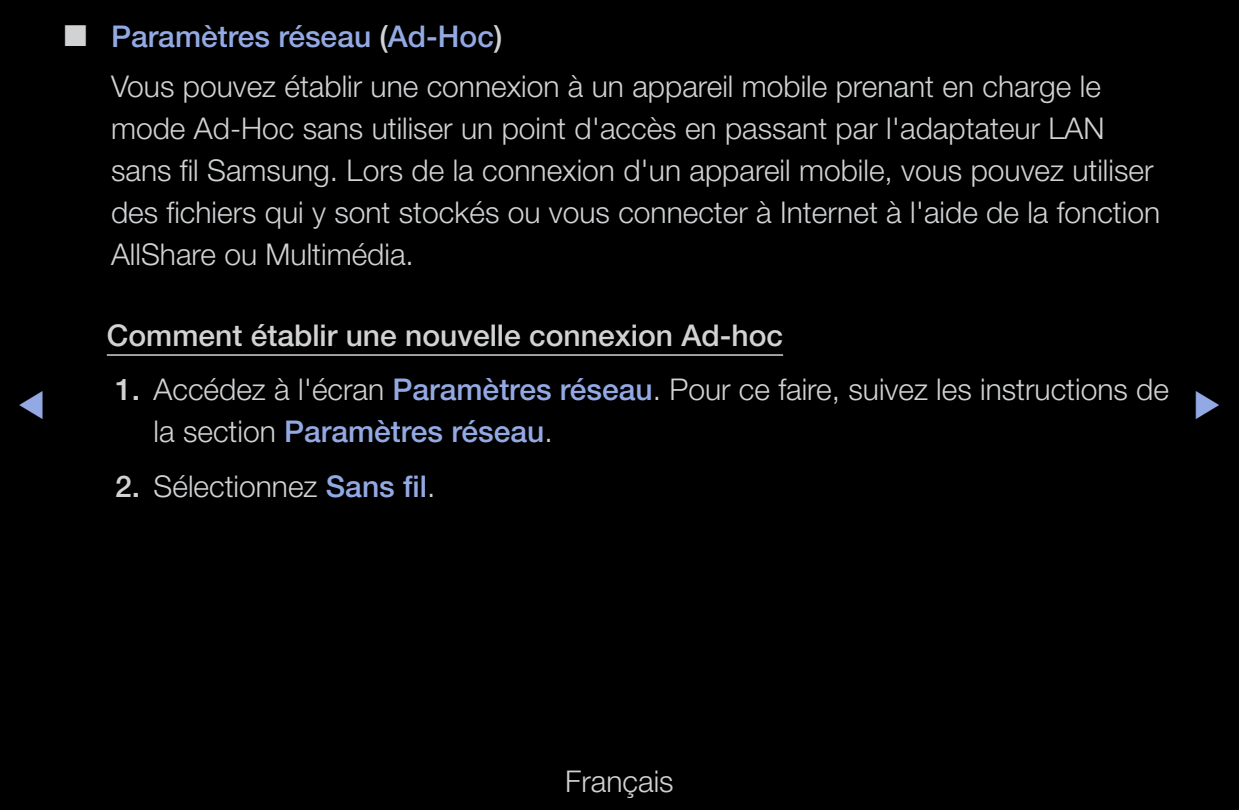
<style>
.page{position:relative;width:1239px;height:810px;background:#000}
.page>*{position:absolute;margin:0;border:0;box-sizing:border-box;transform-origin:0 0}
.t1{font:36px "Smr 00 All";color:#93a9e3}
.t2{font:300 30px/42px "Helvetica Neue LT Pro";color:#d1d2d4}
.t3{font:500 30px "Helvetica Neue LT Pro";color:#d1d2d4}
.s1{font-weight:500;color:#93a9e3}
.s2{font-weight:500}
</style>
<div class="page">
<hr style="left:107px;top:354px;width:676px;height:2px;background:#d1d2d4">
<p class="t2" style="left:111px;top:10px;width:991px;line-height:50.6px;text-indent:-47px">■ <span class="s1">Paramètres réseau</span> <span class="s2">(</span><span class="s1">Ad-Hoc</span><span class="s2">)<br></span>Vous pouvez établir une connexion à un appareil mobile prenant en charge le</p>
<p class="t2" style="left:111px;top:107px;width:1051px">mode Ad-Hoc sans utiliser un point d'accès en passant par l'adaptateur LAN sans fil Samsung. Lors de la connexion d'un appareil mobile, vous pouvez utiliser des fichiers qui y sont stockés ou vous connecter à Internet à l'aide de la fonction AllShare ou Multimédia.</p>
<p class="t3" style="left:107px;top:317px;width:678px">Comment établir une nouvelle connexion Ad-hoc</p>
<p class="t2" style="left:154px;top:368px;width:1017px;text-indent:-38px"><span class="s2">1.</span> Accédez à l'écran <span class="s1">Paramètres réseau</span>. Pour ce faire, suivez les instructions de la section <span class="s1">Paramètres réseau</span>.</p>
<p class="t2" style="left:115px;top:465px;width:322px"><span class="s2">2.</span> Sélectionnez <span class="s1">Sans fil</span>.</p>
<p class="t1" style="left:19px;top:380px;width:28px">◀</p>
<p class="t1" style="left:1193px;top:380px;width:28px">▶</p>
<p class="t2" style="left:565px;top:760px;width:110px">Français</p>
</div>
